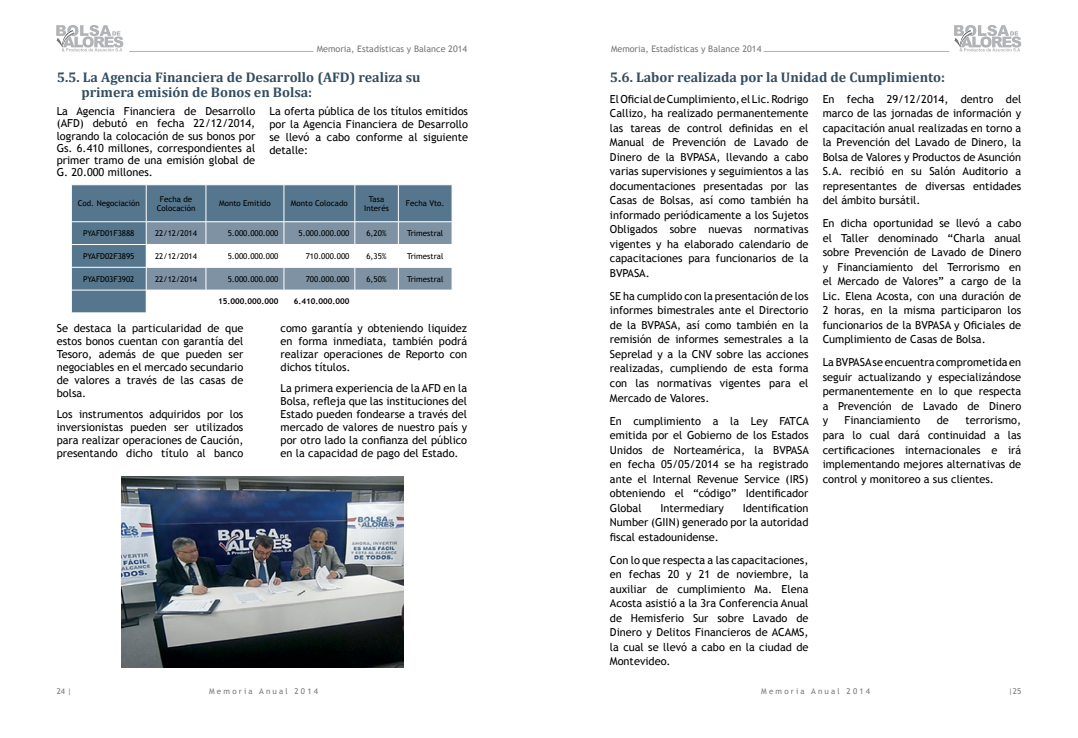
<style>
.page{position:relative;width:1078px;height:738px;background:#fff}
.page>*{position:absolute;margin:0;border:0;box-sizing:border-box;transform-origin:0 0}
.t1{font:700 14px/15.4px "Cambria";color:#334d60}
.t2{font:11px/14.5px "Trebuchet MS";color:#000;text-align:justify}
.t3{font:9px "Trebuchet MS";color:#77787b}
.t4{font:8px/8.8px "Trebuchet MS";color:#000;text-align:center}
.t5{font:8px "Trebuchet MS";letter-spacing:.27em;color:#777876}
.t6{font:700 8px "Trebuchet MS";color:#000}
.t7{font:8px "Trebuchet MS";color:#77787b}
</style>
<div class="page">
<svg style="left:954px;top:25px;width:66px;height:26px"></svg>
<svg style="left:56px;top:25px;width:67px;height:26px"></svg>
<hr style="left:763px;top:51px;width:185px;height:1px;background:#b1b4b6">
<hr style="left:129px;top:51px;width:184px;height:1px;background:#b1b4b6">
<div style="left:72px;top:185px;width:379px;height:127px;background:#55768d"></div>
<hr style="left:71px;top:221px;width:75px;height:1px;background:#fff">
<hr style="left:71px;top:244px;width:75px;height:1px;background:#fff">
<hr style="left:71px;top:267px;width:75px;height:1px;background:#fff">
<hr style="left:71px;top:289px;width:75px;height:1px;background:#fff">
<svg style="left:71px;top:223px;width:1px;height:89px"></svg>
<hr style="left:146px;top:185px;width:1px;height:36px;background:#fff">
<hr style="left:206px;top:185px;width:1px;height:36px;background:#fff">
<hr style="left:283px;top:185px;width:1px;height:36px;background:#fff">
<hr style="left:354px;top:185px;width:1px;height:36px;background:#fff">
<hr style="left:398px;top:185px;width:1px;height:36px;background:#fff">
<svg style="left:146px;top:221px;width:306px;height:91px"></svg>
<img style="left:121px;top:476px;width:282px;height:191px">
<p class="t3" style="left:317px;top:43px;width:152px">Memoria, Estadísticas y Balance 2014</p>
<p class="t3" style="left:611px;top:43px;width:152px">Memoria, Estadísticas y Balance 2014</p>
<p class="t1" style="left:81px;top:69px;width:340px;text-indent:-25px">5.5. La Agencia Financiera de Desarrollo (AFD) realiza su primera emisión de Bonos en Bolsa:</p>
<p class="t1" style="left:609px;top:69px;width:336px">5.6. Labor realizada por la Unidad de Cumplimiento:</p>
<p class="t2" style="left:609px;top:92px;width:200px">El Oficial de Cumplimiento, el Lic. Rodrigo Callizo, ha realizado permanentemente las tareas de control definidas en el Manual de Prevención de Lavado de Dinero de la BVPASA, llevando a cabo varias supervisiones y seguimientos a las documentaciones presentadas por las Casas de Bolsas, así como también ha informado periódicamente a los Sujetos Obligados sobre nuevas normativas vigentes y ha elaborado calendario de capacitaciones para funcionarios de la BVPASA.</p>
<p class="t2" style="left:609px;top:288px;width:200px">SE ha cumplido con la presentación de los informes bimestrales ante el Directorio de la BVPASA, así como también en la remisión de informes semestrales a la Seprelad y a la CNV sobre las acciones realizadas, cumpliendo de esta forma con las normativas vigentes para el Mercado de Valores.</p>
<p class="t2" style="left:609px;top:413px;width:201px">En cumplimiento a la Ley FATCA emitida por el Gobierno de los Estados Unidos de Norteamérica, la BVPASA en fecha 05/05/2014 se ha registrado ante el Internal Revenue Service (IRS) obteniendo el “código” Identificador Global</p>
<p class="t2" style="left:822px;top:91px;width:200px">En fecha 29/12/2014, dentro del marco de las jornadas de información y capacitación anual realizadas en torno a la Prevención del Lavado de Dinero, la Bolsa de Valores y Productos de Asunción S.A. recibió en su Salón Auditorio a representantes de diversas entidades del ámbito bursátil.</p>
<p class="t2" style="left:822px;top:216px;width:200px">En dicha oportunidad se llevó a cabo el Taller denominado “Charla anual sobre Prevención de Lavado de Dinero y Financiamiento del Terrorismo en el Mercado de Valores” a cargo de la Lic. Elena Acosta, con una duración de 2 horas, en la misma participaron los funcionarios de la BVPASA y Oficiales de Cumplimiento de Casas de Bolsa.</p>
<p class="t2" style="left:822px;top:355px;width:200px">La BVPASA se encuentra comprometida en seguir actualizando y especializándose permanentemente en lo que respecta a Prevención de Lavado de Dinero y</p>
<p class="t2" style="left:269px;top:105px;width:200px;line-height:13px">La oferta pública de los títulos emitidos por la Agencia Financiera de Desarrollo se llevó a cabo conforme al siguiente detalle:</p>
<p class="t2" style="left:57px;top:105px;width:200px;line-height:12.1px">La Agencia Financiera de Desarrollo (AFD) debutó en fecha 22/12/2014, logrando la colocación de sus bonos por Gs. 6.410 millones, correspondientes al primer tramo de una emisión global de G. 20.000 millones.</p>
<p class="t4" style="left:78px;top:199px;width:63px">Cod. Negociación</p>
<p class="t4" style="left:157px;top:194px;width:40px">Fecha de<br>Colocación</p>
<p class="t4" style="left:219px;top:199px;width:53px">Monto Emitido</p>
<p class="t4" style="left:291px;top:199px;width:58px">Monto Colocado</p>
<p class="t4" style="left:364px;top:194px;width:26px">Tasa<br>Interés</p>
<p class="t4" style="left:406px;top:199px;width:40px">Fecha Vto.</p>
<p class="t4" style="left:83px;top:229px;width:53px">PYAFD01F3888</p>
<p class="t4" style="left:155px;top:229px;width:43px">22/12/2014</p>
<p class="t4" style="left:228px;top:229px;width:52px">5.000.000.000</p>
<p class="t4" style="left:298px;top:229px;width:52px">5.000.000.000</p>
<p class="t4" style="left:366px;top:229px;width:22px">6,20%</p>
<p class="t4" style="left:407px;top:229px;width:38px">Trimestral</p>
<p class="t4" style="left:83px;top:251px;width:53px">PYAFD02F3895</p>
<p class="t4" style="left:155px;top:251px;width:43px">22/12/2014</p>
<p class="t4" style="left:228px;top:251px;width:52px">5.000.000.000</p>
<p class="t4" style="left:306px;top:251px;width:45px">710.000.000</p>
<p class="t4" style="left:366px;top:251px;width:22px">6,35%</p>
<p class="t4" style="left:407px;top:251px;width:38px">Trimestral</p>
<p class="t4" style="left:83px;top:274px;width:53px">PYAFD03F3902</p>
<p class="t4" style="left:155px;top:274px;width:43px">22/12/2014</p>
<p class="t4" style="left:228px;top:274px;width:52px">5.000.000.000</p>
<p class="t4" style="left:306px;top:274px;width:45px">700.000.000</p>
<p class="t4" style="left:366px;top:274px;width:22px">6,50%</p>
<p class="t4" style="left:407px;top:274px;width:38px">Trimestral</p>
<p class="t6" style="left:218px;top:296px;width:62px">15.000.000.000</p>
<p class="t6" style="left:293px;top:296px;width:57px">6.410.000.000</p>
<p class="t2" style="left:280px;top:321px;width:188px;line-height:13px">como garantía y obteniendo liquidez en forma inmediata, también podrá realizar operaciones de Reporto con dichos títulos.</p>
<p class="t2" style="left:280px;top:382px;width:188px;line-height:13px">La primera experiencia de la AFD en la Bolsa, refleja que las instituciones del Estado pueden fondearse a través del mercado de valores de nuestro país y por otro lado la confianza del público en la capacidad de pago del Estado.</p>
<p class="t2" style="left:57px;top:321px;width:188px;line-height:13px">Se destaca la particularidad de que estos bonos cuentan con garantía del Tesoro, además de que pueden ser negociables en el mercado secundario de valores a través de las casas de bolsa.</p>
<p class="t2" style="left:57px;top:408px;width:188px;line-height:13px">Los instrumentos adquiridos por los inversionistas pueden ser utilizados para realizar operaciones de Caución, presentando dicho título al banco</p>
<p class="t2" style="left:844px;top:413px;width:77px">Financiamiento</p>
<p class="t2" style="left:936px;top:413px;width:14px">de</p>
<p class="t2" style="left:822px;top:413px;width:200px;text-indent:143px">terrorismo, para lo cual dará continuidad a las certificaciones internacionales e irá implementando mejores alternativas de control y monitoreo a sus clientes.</p>
<p class="t2" style="left:609px;top:500px;width:200px;text-indent:133px">Identification Number (GIIN) generado por la autoridad fiscal estadounidense.</p>
<p class="t2" style="left:609px;top:552px;width:200px">Con lo que respecta a las capacitaciones, en fechas 20 y 21 de noviembre, la auxiliar de cumplimiento Ma. Elena Acosta asistió a la 3ra Conferencia Anual de Hemisferio Sur sobre Lavado de Dinero y Delitos Financieros de ACAMS, la cual se llevó a cabo en la ciudad de Montevideo.</p>
<p class="t2" style="left:660px;top:500px;width:65px">Intermediary</p>
<p class="t7" style="left:57px;top:686px;width:16px">24 |</p>
<p class="t5" style="left:209px;top:686px;width:110px">Memoria Anual 2014</p>
<p class="t5" style="left:761px;top:686px;width:110px">Memoria Anual 2014</p>
<p class="t7" style="left:1008px;top:686px;width:14px">|25</p>
</div>
